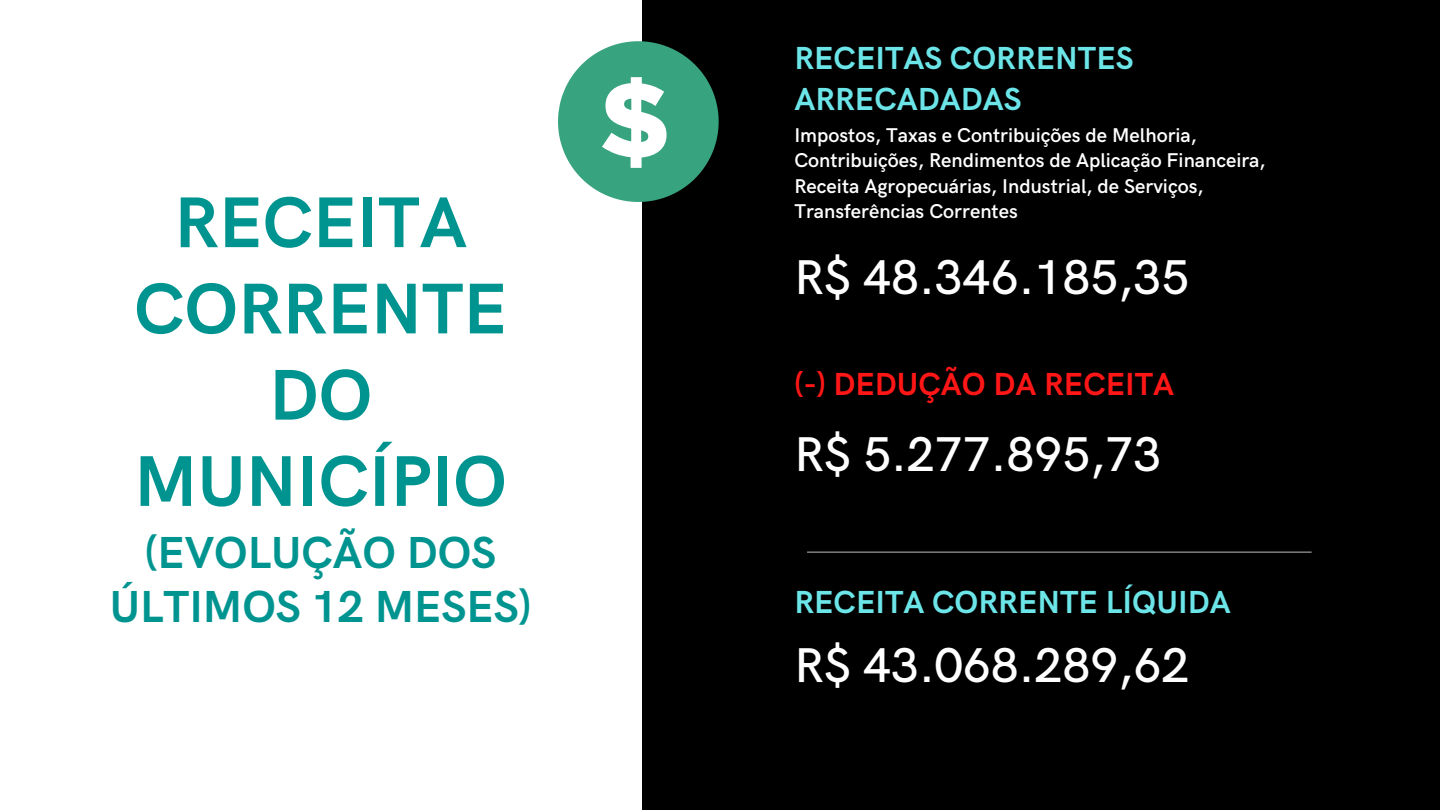
<style>
.page{position:relative;width:1440px;height:810px;background:#000}
.page>*{position:absolute;margin:0;border:0;box-sizing:border-box;transform-origin:0 0}
.t1{font:700 72px/86.2px "HK Grotesk";color:#009490;text-align:center}
.t2{font:500 49px "HK Grotesk";color:#fff}
.t3{font:700 45px/54px "HK Grotesk";color:#009490;text-align:center}
.t4{font:700 32px/41.2px "HK Grotesk";color:#6ce5e8}
.t5{font:700 32px "HK Grotesk";color:#ff1616}
.t6{font:600 20px/25.5px "HK Grotesk";color:#fff}
</style>
<div class="page">
<div style="left:0;top:0;width:641px;height:810px;background:#fff"></div>
<svg style="left:558px;top:41px;width:161px;height:161px"></svg>
<hr style="left:807px;top:552px;width:505px;height:1px;background:#bdc2c5">
<h1 class="t1" style="left:134px;top:182px;width:375px">RECEITA<br>CORRENTE<br>DO<br>MUNICÍPIO</h1>
<h1 class="t3" style="left:110px;top:528px;width:423px">(EVOLUÇÃO DOS<br>ÚLTIMOS 12 MESES)</h1>
<p class="t4" style="left:794px;top:38px;width:341px">RECEITAS CORRENTES<br>ARRECADADAS</p>
<h2 class="t6" style="left:794px;top:123px;width:473px">Impostos, Taxas e Contribuições de Melhoria, Contribuições, Rendimentos de Aplicação Financeira, Receita Agropecuárias, Industrial, de Serviços, Transferências Correntes</h2>
<h2 class="t2" style="left:794px;top:250px;width:397px">R$ 48.346.185,35</h2>
<p class="t5" style="left:794px;top:367px;width:381px">(-) DEDUÇÃO DA RECEITA</p>
<h1 class="t2" style="left:794px;top:427px;width:369px">R$ 5.277.895,73</h1>
<p class="t4" style="left:794px;top:583px;width:438px">RECEITA CORRENTE LÍQUIDA</p>
<h1 class="t2" style="left:794px;top:638px;width:397px">R$ 43.068.289,62</h1>
</div>
